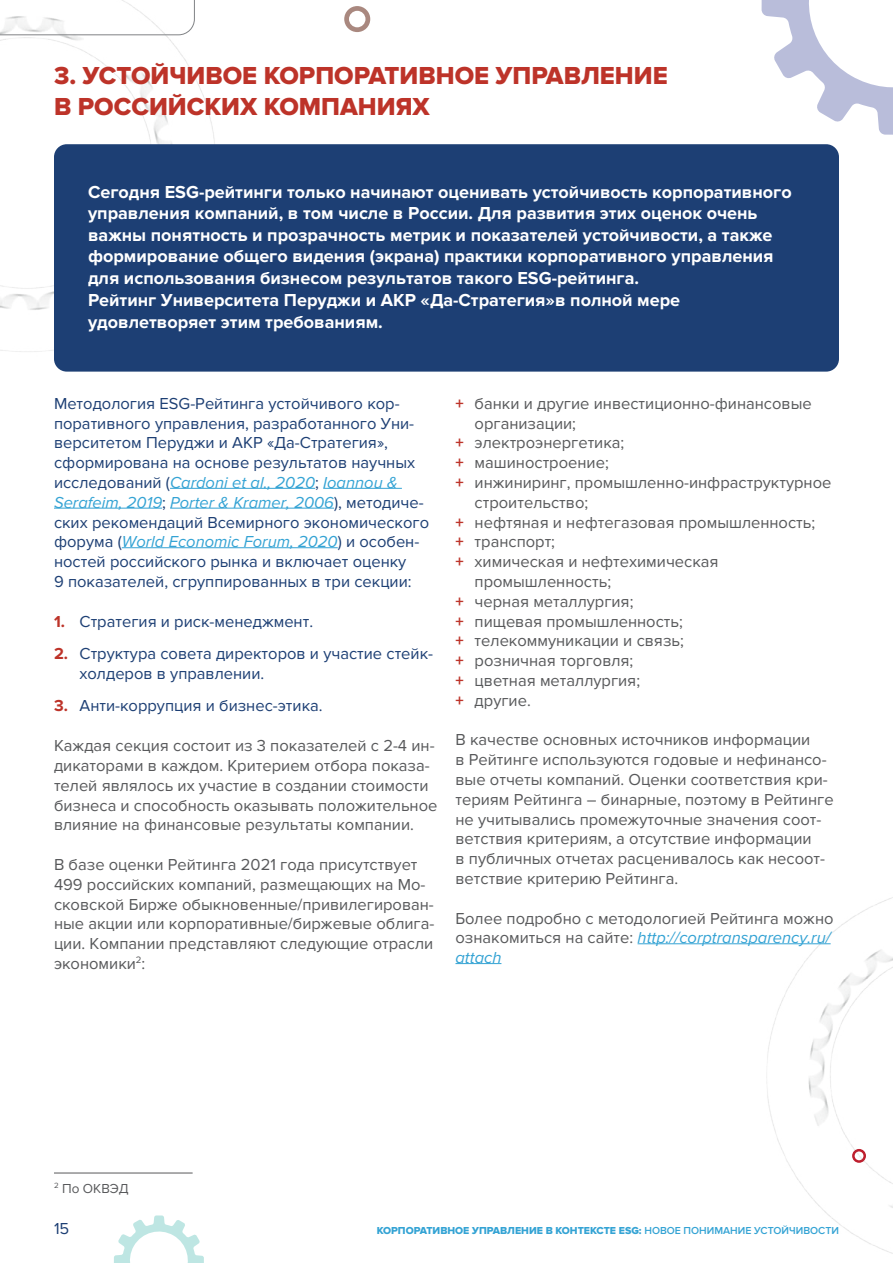
<style>
.page{position:relative;width:893px;height:1263px;background:#fff}
.page>*{position:absolute;margin:0;border:0;box-sizing:border-box;transform-origin:0 0}
.t1{font:25.5px/30.6px "Proxima Nova Extrabld";color:#bd3329}
.t2{font:700 18px/21.8px "Proxima Nova";color:#fff}
.t3{font:16.5px/19.8px "Proxima Nova";color:#58595b}
.t4{font:16.5px/19.8px "Proxima Nova";color:#1d3f74}
.t5{font:13.5px "Proxima Nova";color:#58595b}
.t6{font:10.5px "Proxima Nova Extrabld";color:#34a3d4}
.s1{font-style:italic;color:#34a3d4}
.s2{font-weight:700;color:#bd3329}
.s3{font-family:"Proxima Nova";font-weight:600}
</style>
<div class="page">
<svg style="left:762px;top:0;width:131px;height:135px"></svg>
<svg style="left:114px;top:1215px;width:90px;height:48px"></svg>
<img style="left:0;top:36px;width:215px;height:335px">
<img style="left:713px;top:897px;width:180px;height:357px">
<svg style="left:0;top:0;width:195px;height:36px"></svg>
<svg style="left:344px;top:6px;width:26px;height:26px"></svg>
<div style="left:54px;top:144px;width:785px;height:228px;background:#1d3f74;border-radius:13px"></div>
<hr style="left:170px;top:488px;width:145px;height:1px;background:#34a3d4">
<hr style="left:323px;top:488px;width:79px;height:1px;background:#34a3d4">
<hr style="left:54px;top:508px;width:108px;height:1px;background:#34a3d4">
<hr style="left:170px;top:508px;width:164px;height:1px;background:#34a3d4">
<hr style="left:122px;top:547px;width:216px;height:1px;background:#34a3d4">
<hr style="left:638px;top:943px;width:193px;height:1px;background:#34a3d4">
<hr style="left:455px;top:963px;width:46px;height:1px;background:#34a3d4">
<hr style="left:54px;top:1172px;width:139px;height:1px;background:#58595b">
<h1 class="t1" style="left:54px;top:61px;width:615px">3. УСТОЙЧИВОЕ КОРПОРАТИВНОЕ УПРАВЛЕНИЕ<br>В РОССИЙСКИХ КОМПАНИЯХ</h1>
<p class="t2" style="left:88px;top:181px;width:705px">Сегодня ESG-рейтинги только начинают оценивать устойчивость корпоративного управления компаний, в том числе в России. Для развития этих оценок очень важны понятность и прозрачность метрик и показателей устойчивости, а также формирование общего видения (экрана) практики корпоративного управления для использования бизнесом результатов такого ESG-рейтинга.<br>Рейтинг Университета Перуджи и АКР «Да-Стратегия»в полной мере удовлетворяет этим требованиям.</p>
<p class="t4" style="left:54px;top:394px;width:377px">Методология ESG-Рейтинга устойчивого кор&shy;поративного управления, разработанного Уни&shy;верситетом Перуджи и АКР «Да-Стратегия», сформирована на основе результатов научных исследований (<span class="s1">Cardoni et al., 2020</span>; <span class="s1">Ioannou &amp; Serafeim, 2019</span>; <span class="s1">Porter &amp; Kramer, 2006</span>), методиче&shy;ских рекомендаций Всемирного экономического форума (<span class="s1">World Economic Forum, 2020</span>) и особен&shy;ностей российского рынка и включает оценку<br>9 показателей, сгруппированных в три секции:</p>
<p class="t4" style="left:54px;top:611px;width:261px"><span class="s2">1.</span> Стратегия и риск-менеджмент.</p>
<p class="t4" style="left:80px;top:644px;width:355px;text-indent:-26px"><span class="s2">2.</span> Структура cовета директоров и участие стейк&shy;холдеров в управлении.</p>
<p class="t4" style="left:54px;top:696px;width:270px"><span class="s2">3.</span> Анти-коррупция и бизнес-этика.</p>
<p class="t3" style="left:54px;top:736px;width:385px">Каждая секция состоит из 3 показателей с 2-4 ин&shy;дикаторами в каждом. Критерием отбора показа&shy;телей являлось их участие в создании стоимости бизнеса и способность оказывать положительное влияние на финансовые результаты компании.</p>
<p class="t3" style="left:54px;top:855px;width:382px">В базе оценки Рейтинга 2021 года присутствует 499 российских компаний, размещающих на Мо&shy;сковской Бирже обыкновенные/привилегирован&shy;ные акции или корпоративные/биржевые облига&shy;ции. Компании представляют следующие отрасли экономики<sup>2</sup>:</p>
<p class="t3" style="left:455px;top:394px;width:358px"><span class="s2">+</span> банки и другие инвестиционно-финансовые</p>
<p class="t3" style="left:475px;top:413px;width:103px">организации;</p>
<p class="t3" style="left:455px;top:433px;width:170px"><span class="s2">+</span> электроэнергетика;</p>
<p class="t3" style="left:455px;top:453px;width:155px"><span class="s2">+</span> машиностроение;</p>
<p class="t3" style="left:455px;top:473px;width:377px"><span class="s2">+</span> инжиниринг, промышленно-инфраструктурное</p>
<p class="t3" style="left:475px;top:493px;width:115px">строительство;</p>
<p class="t3" style="left:455px;top:512px;width:361px"><span class="s2">+</span> нефтяная и нефтегазовая промышленность;</p>
<p class="t3" style="left:455px;top:532px;width:101px"><span class="s2">+</span> транспорт;</p>
<p class="t3" style="left:455px;top:552px;width:265px"><span class="s2">+</span> химическая и нефтехимическая</p>
<p class="t3" style="left:475px;top:572px;width:138px">промышленность;</p>
<p class="t3" style="left:455px;top:592px;width:179px"><span class="s2">+</span> черная металлургия;</p>
<p class="t3" style="left:455px;top:611px;width:229px"><span class="s2">+</span> пищевая промышленность;</p>
<p class="t3" style="left:455px;top:631px;width:230px"><span class="s2">+</span> телекоммуникации и связь;</p>
<p class="t3" style="left:455px;top:651px;width:179px"><span class="s2">+</span> розничная торговля;</p>
<p class="t3" style="left:455px;top:671px;width:186px"><span class="s2">+</span> цветная металлургия;</p>
<p class="t3" style="left:455px;top:691px;width:77px"><span class="s2">+</span> другие.</p>
<p class="t3" style="left:455px;top:730px;width:380px">В качестве основных источников информации<br>в Рейтинге используются годовые и нефинансо&shy;вые отчеты компаний. Оценки соответствия кри&shy;териям Рейтинга – бинарные, поэтому в Рейтинге не учитывались промежуточные значения соот&shy;ветствия критериям, а отсутствие информации<br>в публичных отчетах расценивалось как несоот&shy;ветствие критерию Рейтинга.</p>
<p class="t3" style="left:455px;top:908px;width:380px">Более подробно с методологией Рейтинга можно ознакомиться на сайте: <span class="s1">http://corptransparency.ru/ attach</span></p>
<p class="t5" style="left:54px;top:1180px;width:76px"><sup>2</sup> По ОКВЭД</p>
<p class="t4" style="left:54px;top:1219px;width:17px">15</p>
<p class="t6" style="left:377px;top:1225px;width:464px">КОРПОРАТИВНОЕ УПРАВЛЕНИЕ В КОНТЕКСТЕ ESG: <span class="s3">НОВОЕ ПОНИМАНИЕ УСТОЙЧИВОСТИ</span></p>
</div>
